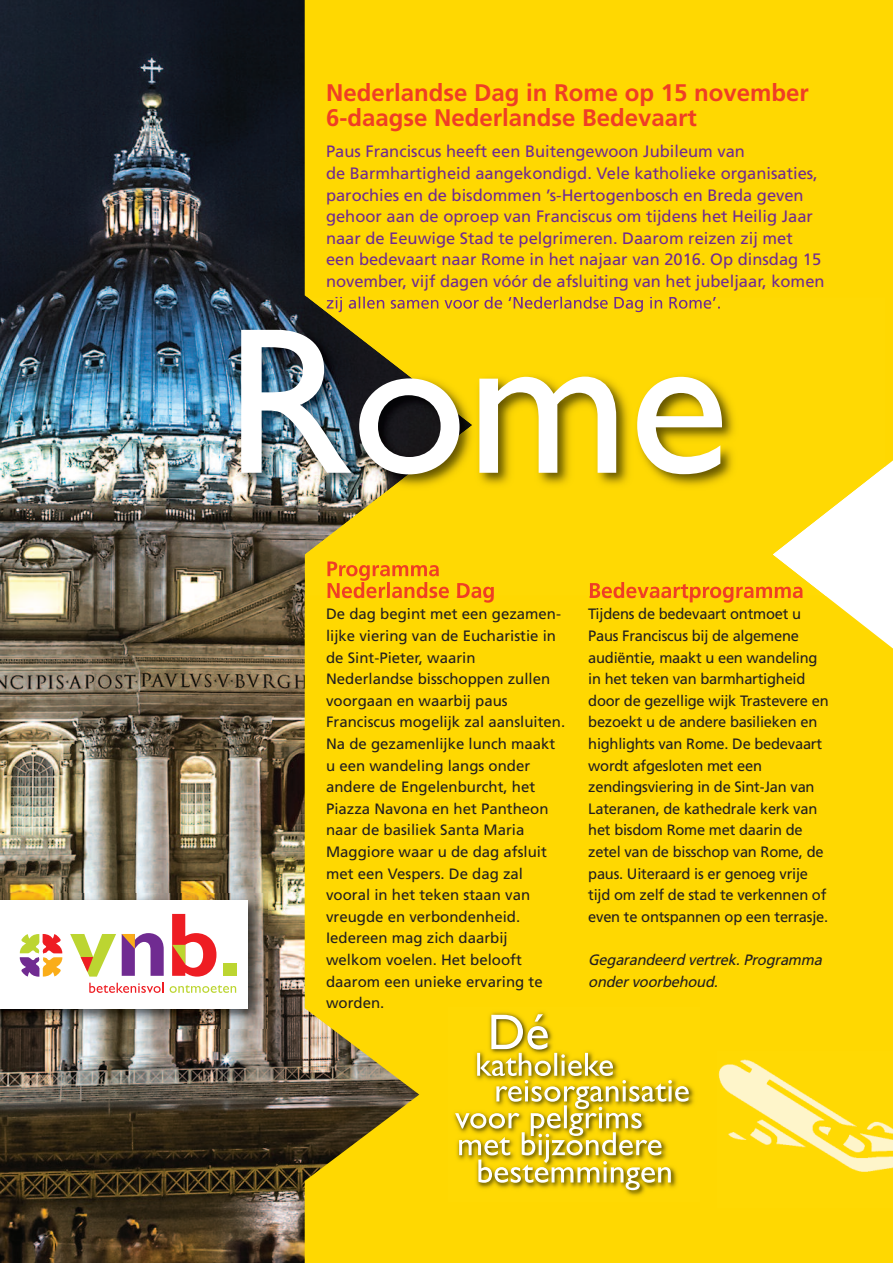
<style>
.page{position:relative;width:893px;height:1263px;background:#ffd801}
.page>*{position:absolute;margin:0;border:0;box-sizing:border-box;transform-origin:0 0}
.t1{font:209.55px "Gill Sans";color:#fff}
.t2{font:700 24px/25.2px "Frutiger LT";color:#ef3e25}
.t3{font:700 21px "Frutiger LT";color:#ef3e25}
.t4{font:16.5px/21.6px "Frutiger LT";color:#702b91}
.t5{font:15px/21.6px "Frutiger LT";color:#231f20}
.t6{font:italic 15px/21.6px "Frutiger LT";color:#231f20}
</style>
<div class="page">
<img style="left:0;top:0;width:420px;height:1263px">
<img style="left:0;top:893px;width:267px;height:135px">
<div style="left:0;top:900px;width:248px;height:108px;background:#fff"></div>
<svg style="left:20px;top:934px;width:42px;height:43px"></svg>
<svg style="left:70px;top:934px;width:46px;height:42px"></svg>
<svg style="left:172px;top:914px;width:44px;height:62px"></svg>
<div style="left:223px;top:963px;width:13px;height:13px;background:#bcd531"></div>
<svg style="left:122px;top:933px;width:42px;height:43px"></svg>
<svg style="left:89px;top:983px;width:75px;height:10px"></svg>
<svg style="left:170px;top:985px;width:66px;height:8px"></svg>
<svg style="left:826px;top:460px;width:67px;height:189px"></svg>
<img style="left:454px;top:1012px;width:241px;height:184px">
<svg style="left:455px;top:1014px;width:234px;height:176px"></svg>
<img style="left:718px;top:1059px;width:175px;height:113px">
<img style="left:472px;top:297px;width:413px;height:299px">
<img style="left:201px;top:297px;width:271px;height:299px">
<img style="left:327px;top:297px;width:76px;height:15px">
<img style="left:327px;top:561px;width:81px;height:20px">
<img style="left:328px;top:582px;width:99px;height:14px">
<img style="left:590px;top:582px;width:81px;height:14px">
<img style="left:773px;top:467px;width:112px;height:129px">
<h2 class="t2" style="left:326px;top:80px;width:484px">Nederlandse Dag in Rome op 15 november<br>6-daagse Nederlandse Bedevaart</h2>
<p class="t4" style="left:326px;top:141px;width:500px">Paus Franciscus heeft een Buitengewoon Jubileum van<br>de Barmhartigheid aangekondigd. Vele katholieke organisaties, parochies en de bisdommen ’s-Hertogenbosch en Breda geven gehoor aan de oproep van Franciscus om tijdens het Heilig Jaar naar de Eeuwige Stad te pelgrimeren. Daarom reizen zij met een bedevaart naar Rome in het najaar van 2016. Op dinsdag 15 november, vijf dagen vóór de afsluiting van het jubeljaar, komen</p>
<h1 class="t1" style="left:225px;top:278px;width:506px">Rome</h1>
<h3 class="t3" style="left:326px;top:578px;width:171px">Nederlandse Dag</h3>
<p class="t5" style="left:326px;top:603px;width:241px">De dag begint met een gezamen&shy;lijke viering van de Eucharistie in de Sint-Pieter, waarin<br>Nederlandse bisschoppen zullen voorgaan en waarbij paus<br>Franciscus mogelijk zal aansluiten.<br>Na de gezamenlijke lunch maakt u een wandeling langs onder andere de Engelenburcht, het<br>Piazza Navona en het Pantheon naar de basiliek Santa Maria<br>Maggiore waar u de dag afsluit met een Vespers. De dag zal vooral in het teken staan van vreugde en verbondenheid.<br>Iedereen mag zich daarbij welkom voelen. Het belooft daarom een unieke ervaring te worden.</p>
<h3 class="t3" style="left:588px;top:578px;width:217px">Bedevaartprogramma</h3>
<p class="t5" style="left:588px;top:603px;width:242px">Tijdens de bedevaart ontmoet u<br>Paus Franciscus bij de algemene audiëntie, maakt u een wandeling in het teken van barmhartigheid door de gezellige wijk Trastevere en bezoekt u de andere basilieken en highlights van Rome. De bedevaart wordt afgesloten met een zendingsviering in de Sint-Jan van<br>Lateranen, de kathedrale kerk van het bisdom Rome met daarin de zetel van de bisschop van Rome, de paus. Uiteraard is er genoeg vrije tijd om zelf de stad te verkennen of even te ontspannen op een terrasje.</p>
<p class="t6" style="left:588px;top:949px;width:239px">Gegarandeerd vertrek. Programma onder voorbehoud.</p>
</div>
